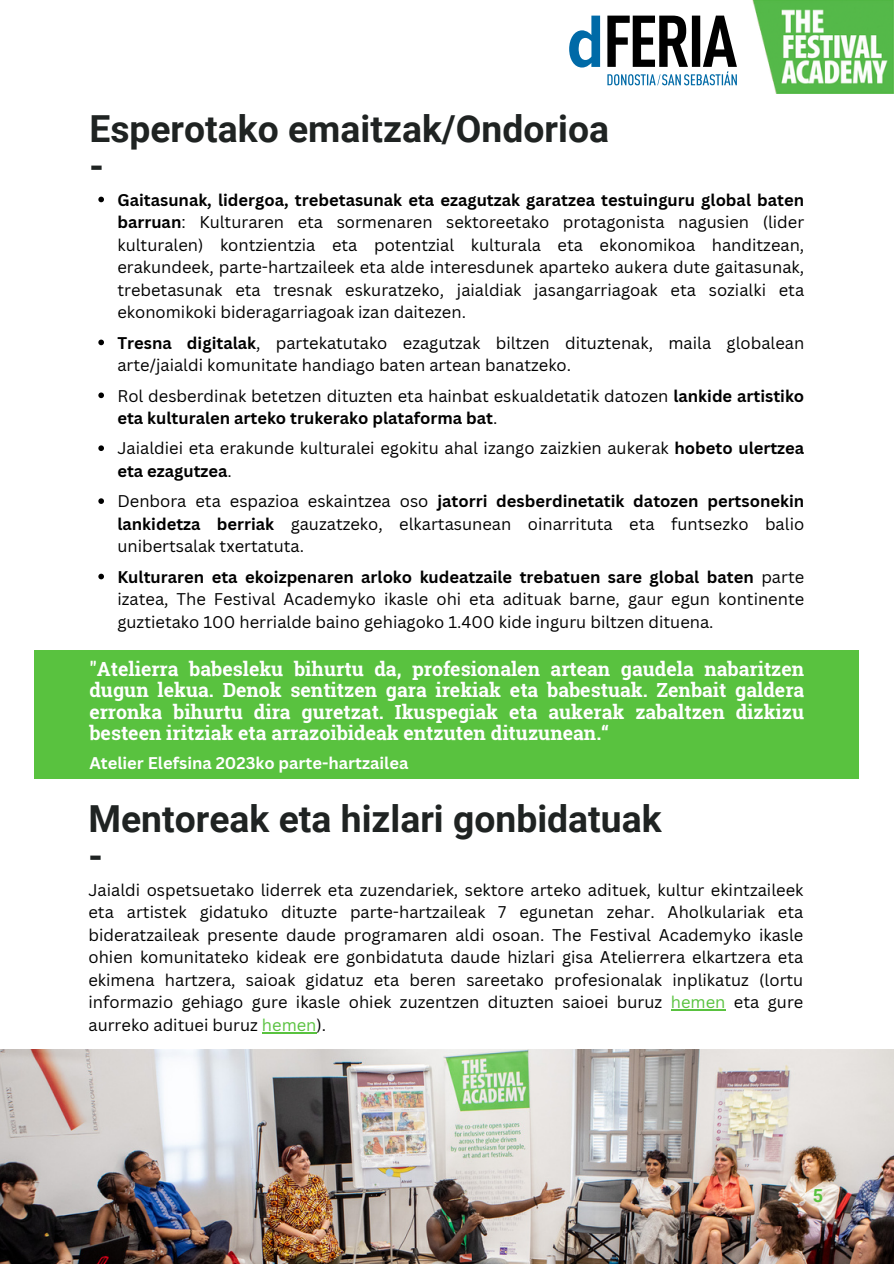
<style>
.page{position:relative;width:894px;height:1264px;background:#fff}
.page>*{position:absolute;margin:0;border:0;box-sizing:border-box;transform-origin:0 0}
.t1{font:700 37.2px/37.2px "Roboto";color:#1f2322}
.t2{font:700 19.5px/21.3px "Roboto Slab";color:#fff;text-align:justify}
.t3{font:700 18px "Roboto";color:#59c23f}
.t4{font:16.5px/22.5px "Canva Sans";color:#000;text-align:justify}
.t5{font:700 16.5px "Canva Sans";color:#fff}
.s1{font-weight:700}
.s2{color:#59c23f}
</style>
<div class="page">
<img style="left:0;top:1049px;width:893px;height:214px">
<div style="left:35px;top:651px;width:823px;height:128px;background:#59c23f"></div>
<img style="left:752px;top:0;width:141px;height:93px">
<svg style="left:569px;top:16px;width:31px;height:52px"></svg>
<svg style="left:607px;top:16px;width:129px;height:69px"></svg>
<svg style="left:98px;top:197px;width:6px;height:5px"></svg>
<svg style="left:98px;top:339px;width:6px;height:6px"></svg>
<svg style="left:98px;top:392px;width:6px;height:6px"></svg>
<svg style="left:98px;top:445px;width:6px;height:6px"></svg>
<svg style="left:98px;top:498px;width:6px;height:6px"></svg>
<svg style="left:98px;top:573px;width:6px;height:6px"></svg>
<hr style="left:670px;top:1009px;width:55px;height:1px;background:#59c23f">
<hr style="left:262px;top:1032px;width:54px;height:1px;background:#59c23f">
<h1 class="t1" style="left:89px;top:110px;width:521px">Esperotako emaitzak/Ondorioa -</h1>
<p class="t4" style="left:117px;top:188px;width:688px"><span class="s1">Gaitasunak, lidergoa, trebetasunak eta ezagutzak garatzea testuinguru global baten barruan</span>: Kulturaren eta sormenaren sektoreetako protagonista nagusien (lider kulturalen) kontzientzia eta potentzial kulturala eta ekonomikoa handitzean, erakundeek, parte-hartzaileek eta alde interesdunek aparteko aukera dute gaitasunak, trebetasunak eta tresnak eskuratzeko, jaialdiak jasangarriagoak eta sozialki eta ekonomikoki bideragarriagoak izan daitezen.</p>
<p class="t4" style="left:117px;top:331px;width:688px"><span class="s1">Tresna digitalak</span>, partekatutako ezagutzak biltzen dituztenak, maila globalean arte/jaialdi komunitate handiago baten artean banatzeko.</p>
<p class="t4" style="left:117px;top:384px;width:688px">Rol desberdinak betetzen dituzten eta hainbat eskualdetatik datozen <span class="s1">lankide artistiko eta kulturalen arteko trukerako plataforma bat</span>.</p>
<p class="t4" style="left:117px;top:437px;width:688px">Jaialdiei eta erakunde kulturalei egokitu ahal izango zaizkien aukerak <span class="s1">hobeto ulertzea eta ezagutzea</span>.</p>
<p class="t4" style="left:117px;top:489px;width:688px">Denbora eta espazioa eskaintzea oso <span class="s1">jatorri desberdinetatik datozen pertsonekin lankidetza berriak</span> gauzatzeko, elkartasunean oinarrituta eta funtsezko balio unibertsalak txertatuta.</p>
<p class="t4" style="left:117px;top:565px;width:688px"><span class="s1">Kulturaren eta ekoizpenaren arloko kudeatzaile trebatuen sare global baten</span> parte izatea, The Festival Academyko ikasle ohi eta adituak barne, gaur egun kontinente guztietako 100 herrialde baino gehiagoko 1.400 kide inguru biltzen dituena.</p>
<p class="t2" style="left:89px;top:657px;width:716px">"Atelierra babesleku bihurtu da, profesionalen artean gaudela nabaritzen dugun lekua. Denok sentitzen gara irekiak eta babestuak. Zenbait galdera erronka bihurtu dira guretzat. Ikuspegiak eta aukerak zabaltzen dizkizu besteen iritziak eta arrazoibideak entzuten dituzunean.“</p>
<p class="t5" style="left:89px;top:751px;width:320px">Atelier Elefsina 2023ko parte-hartzailea</p>
<h1 class="t1" style="left:88px;top:800px;width:574px">Mentoreak eta hizlari gonbidatuak -</h1>
<p class="t4" style="left:88px;top:878px;width:716px">Jaialdi ospetsuetako liderrek eta zuzendariek, sektore arteko adituek, kultur ekintzaileek eta artistek gidatuko dituzte parte-hartzaileak 7 egunetan zehar. Aholkulariak eta bideratzaileak presente daude programaren aldi osoan. The Festival Academyko ikasle ohien komunitateko kideak ere gonbidatuta daude hizlari gisa Atelierrera elkartzera eta ekimena hartzera, saioak gidatuz eta beren sareetako profesionalak inplikatuz (lortu informazio gehiago gure ikasle ohiek zuzentzen dituzten saioei buruz <span class="s2">hemen</span> eta gure aurreko adituei buruz <span class="s2">hemen</span>).</p>
<p class="t3" style="left:812px;top:1185px;width:12px">5</p>
</div>
